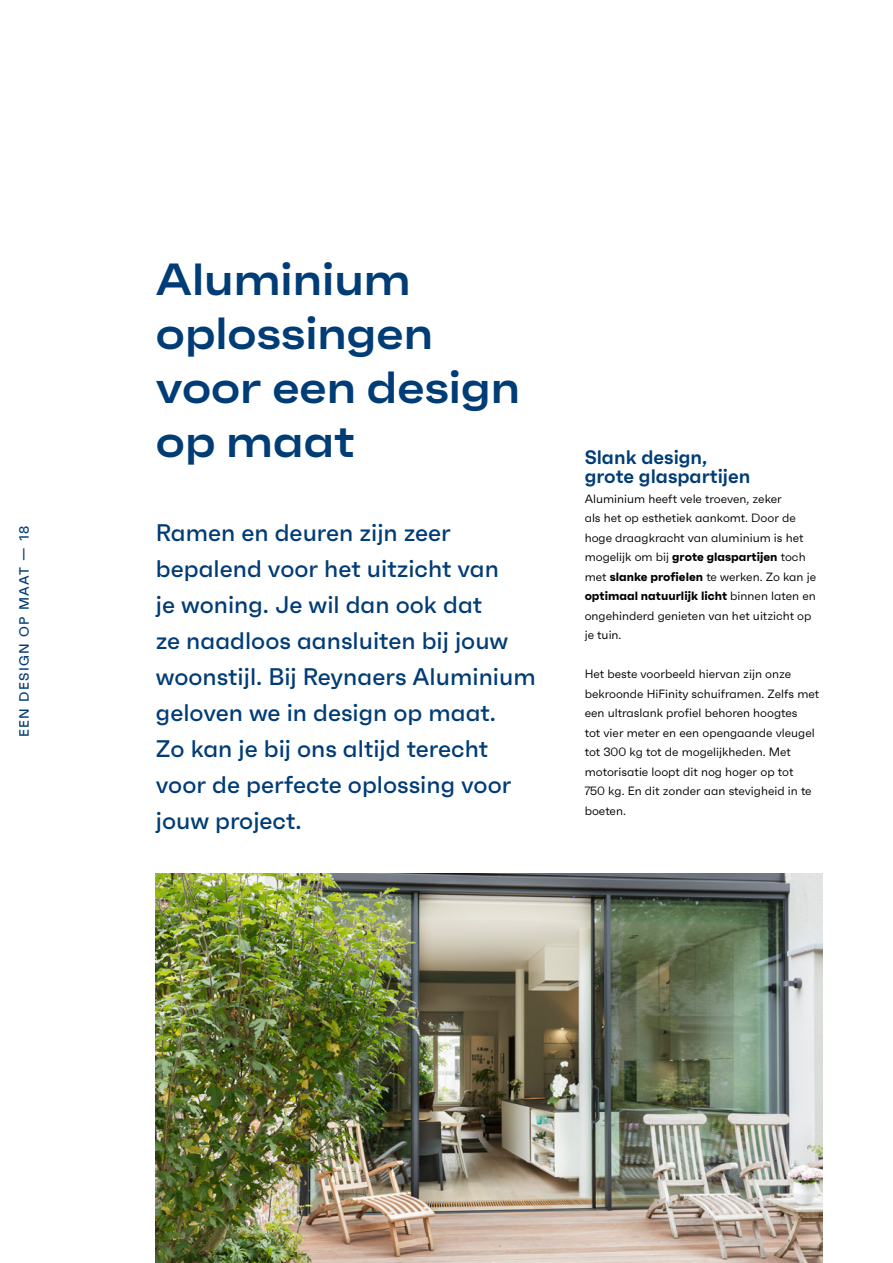
<style>
.page{position:relative;width:893px;height:1263px;background:#fff}
.page>*{position:absolute;margin:0;border:0;box-sizing:border-box;transform-origin:0 0}
.t1{font:600 expanded 45px/54px "Faktum";color:#003c75}
.t2{font:500 24px/36px "Faktum";color:#003c75}
.t3{font:600 19.5px/19.5px "Faktum";color:#003c75}
.t4{font:500 13.5px "Faktum";letter-spacing:.1em;color:#003c75}
.t5{font:12px/19.5px "Faktum";color:#000}
.s1{font-weight:700}
</style>
<div class="page">
<img style="left:156px;top:873px;width:667px;height:390px">
<p class="t4" style="left:16px;top:737px;width:213px;rotate:-90deg">EEN DESIGN OP MAAT — 18</p>
<h1 class="t1" style="left:156px;top:252px;width:366px">Aluminium oplossingen voor een design op maat</h1>
<p class="t2" style="left:156px;top:514px;width:381px">Ramen en deuren zijn zeer bepalend voor het uitzicht van<br>je woning. Je wil dan ook dat<br>ze naadloos aansluiten bij jouw woonstijl. Bij Reynaers Aluminium geloven we in design op maat.<br>Zo kan je bij ons altijd terecht voor de perfecte oplossing voor jouw project.</p>
<h3 class="t3" style="left:585px;top:447px;width:167px">Slank design, grote glaspartijen</h3>
<p class="t5" style="left:585px;top:488px;width:233px">Aluminium heeft vele troeven, zeker<br>als het op esthetiek aankomt. Door de hoge draagkracht van aluminium is het mogelijk om bij <span class="s1">grote glaspartijen</span> toch met <span class="s1">slanke profielen</span> te werken. Zo kan je <span class="s1">optimaal natuurlijk licht</span> binnen laten en ongehinderd genieten van het uitzicht op je tuin.</p>
<p class="t5" style="left:585px;top:664px;width:236px">Het beste voorbeeld hiervan zijn onze bekroonde HiFinity schuiframen. Zelfs met een ultraslank profiel behoren hoogtes<br>tot vier meter en een opengaande vleugel tot 300 kg tot de mogelijkheden. Met motorisatie loopt dit nog hoger op tot<br>750 kg. En dit zonder aan stevigheid in te boeten.</p>
</div>
